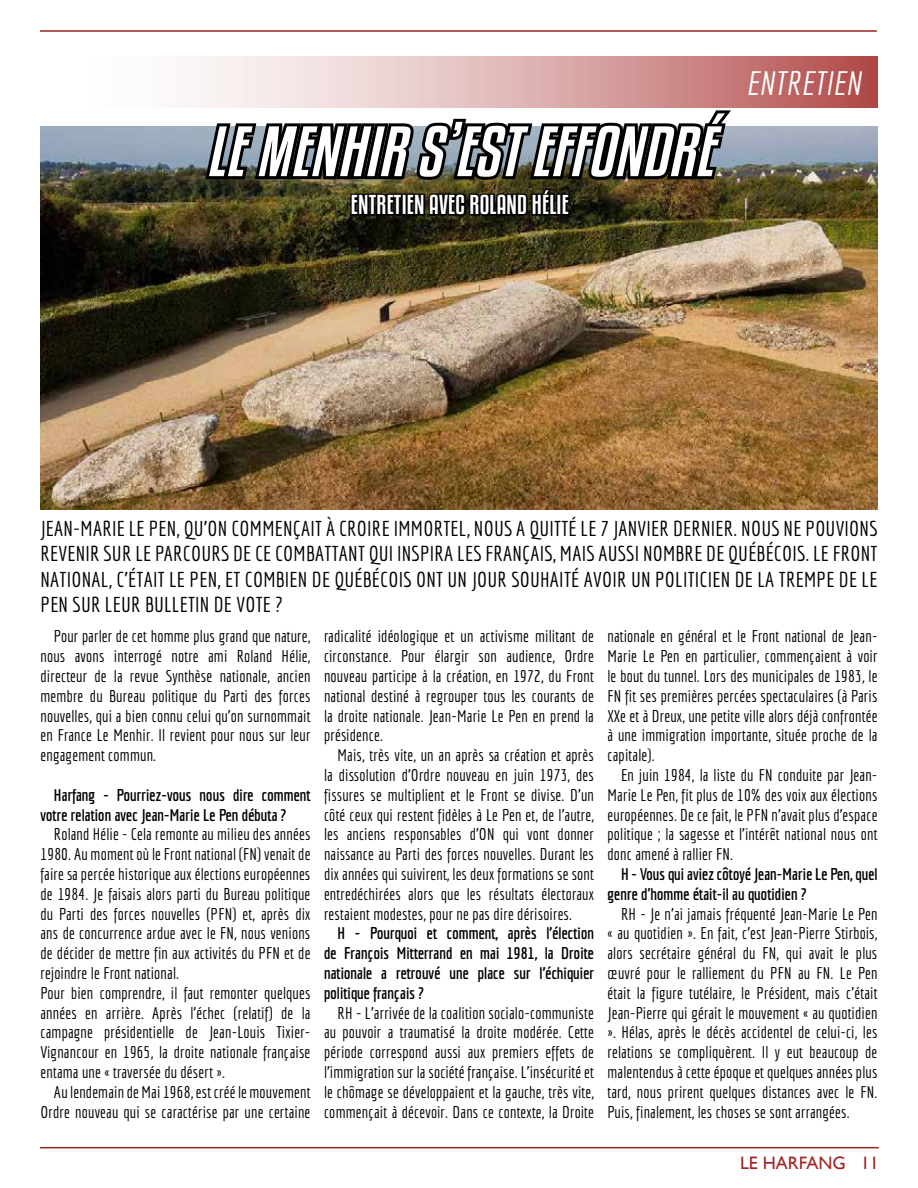
<style>
.page{position:relative;width:918px;height:1188px;background:#fff}
.page>*{position:absolute;margin:0;border:0;box-sizing:border-box;transform-origin:0 0}
.t1{font:italic 63px "Kenyan Coffee Rg";letter-spacing:.01em;color:#fff}
.t2{font:italic 33px "Economica";letter-spacing:.01em;color:#fff}
.t3{font:24px "Kenyan Coffee Rg";letter-spacing:.01em;color:#fff}
.t4{font:21px/25.2px "Economica Next 02";letter-spacing:.01em;color:#000;text-align:justify}
.t5{font:18px "Gill Sans";color:#a12523}
.t6{font:16.5px/19.8px "Economica Next 02";letter-spacing:.01em;color:#000;text-align:justify}
.t7{font:700 16.5px/19.8px "Economica Next 02";letter-spacing:.01em;color:#000}
</style>
<div class="page">
<hr style="left:40px;top:1147px;width:839px;height:1px;background:#a12523">
<hr style="left:40px;top:30px;width:837px;height:2px;background:#a12523">
<img style="left:40px;top:126px;width:838px;height:384px">
<svg style="left:197px;top:56px;width:681px;height:52px;background:#daaaa9"></svg>
<svg style="left:202px;top:107px;width:535px;height:111px;background:#49483f"></svg>
<h1 class="t1" style="left:206px;top:113px;width:508px">LE MENHIR S’EST EFFONDRÉ</h1>
<h3 class="t3" style="left:351px;top:190px;width:219px">ENTRETIEN AVEC ROLAND HÉLIE</h3>
<h2 class="t2" style="left:746px;top:65px;width:116px">ENTRETIEN</h2>
<p class="t4" style="left:40px;top:516px;width:839px">JEAN-MARIE LE PEN, QU’ON COMMENÇAIT À CROIRE IMMORTEL, NOUS A QUITTÉ LE 7 JANVIER DERNIER. NOUS NE POUVIONS REVENIR SUR LE PARCOURS DE CE COMBATTANT QUI INSPIRA LES FRANÇAIS, MAIS AUSSI NOMBRE DE QUÉBÉCOIS. LE FRONT NATIONAL, C’ÉTAIT LE PEN, ET COMBIEN DE QUÉBÉCOIS ONT UN JOUR SOUHAITÉ AVOIR UN POLITICIEN DE LA TREMPE DE LE PEN SUR LEUR BULLETIN DE VOTE ?</p>
<p class="t6" style="left:40px;top:626px;width:272px;text-indent:13px">Pour parler de cet homme plus grand que nature, nous avons interrogé notre ami Roland Hélie, directeur de la revue Synthèse nationale, ancien membre du Bureau politique du Parti des forces nouvelles, qui a bien connu celui qu’on surnommait en France Le Menhir. Il revient pour nous sur leur engagement commun.</p>
<p class="t7" style="left:40px;top:785px;width:272px;text-indent:13px">Harfang - Pourriez-vous nous dire comment votre relation avec Jean-Marie Le Pen débuta ?</p>
<p class="t6" style="left:40px;top:824px;width:272px;text-align:left;text-indent:13px">Roland Hélie - Cela remonte au milieu des années 1980. Au moment où le Front national (FN) venait de faire sa percée historique aux élections européennes de 1984. Je faisais alors parti du Bureau politique du Parti des forces nouvelles (PFN) et, après dix ans de concurrence ardue avec le FN, nous venions de décider de mettre fin aux activités du PFN et de rejoindre le Front national.<br>Pour bien comprendre, il faut remonter quelques années en arrière. Après l’échec (relatif) de la campagne présidentielle de Jean-Louis Tixier-Vignancour en 1965, la droite nationale française entama une « traversée du désert ».</p>
<p class="t6" style="left:40px;top:1082px;width:272px;text-align:right">Au lendemain de Mai 1968, est créé le mouvement<br>Ordre nouveau qui se caractérise par une certaine</p>
<p class="t6" style="left:324px;top:626px;width:272px">radicalité idéologique et un activisme militant de circonstance. Pour élargir son audience, Ordre nouveau participe à la création, en 1972, du Front national destiné à regrouper tous les courants de la droite nationale. Jean-Marie Le Pen en prend la présidence.</p>
<p class="t6" style="left:324px;top:745px;width:272px;text-indent:13px">Mais, très vite, un an après sa création et après la dissolution d’Ordre nouveau en juin 1973, des fissures se multiplient et le Front se divise. D’un côté ceux qui restent fidèles à Le Pen et, de l’autre, les anciens responsables d’ON qui vont donner naissance au Parti des forces nouvelles. Durant les dix années qui suivirent, les deux formations se sont entredéchirées alors que les résultats électoraux restaient modestes, pour ne pas dire dérisoires.</p>
<p class="t7" style="left:324px;top:923px;width:272px;text-align:justify;text-indent:13px">H - Pourquoi et comment, après l’élection de François Mitterrand en mai 1981, la Droite nationale a retrouvé une place sur l’échiquier politique français ?</p>
<p class="t6" style="left:324px;top:1003px;width:272px;text-indent:13px">RH - L’arrivée de la coalition socialo-communiste au pouvoir a traumatisé la droite modérée. Cette période correspond aussi aux premiers effets de l’immigration sur la société française. L’insécurité et le chômage se développaient et la gauche, très vite, commençait à décevoir. Dans ce contexte, la Droite</p>
<p class="t6" style="left:608px;top:626px;width:272px">nationale en général et le Front national de Jean-Marie Le Pen en particulier, commençaient à voir le bout du tunnel. Lors des municipales de 1983, le FN fit ses premières percées spectaculaires (à Paris XXe et à Dreux, une petite ville alors déjà confrontée à une immigration importante, située proche de la capitale).</p>
<p class="t6" style="left:608px;top:765px;width:272px;text-indent:13px">En juin 1984, la liste du FN conduite par Jean-Marie Le Pen, fit plus de 10% des voix aux élections européennes. De ce fait, le PFN n’avait plus d’espace politique ; la sagesse et l’intérêt national nous ont donc amené à rallier FN.</p>
<p class="t7" style="left:608px;top:864px;width:272px;text-indent:13px">H - Vous qui aviez côtoyé Jean-Marie Le Pen, quel genre d'homme était-il au quotidien ?</p>
<p class="t6" style="left:608px;top:904px;width:272px;text-indent:13px">RH - Je n’ai jamais fréquenté Jean-Marie Le Pen « au quotidien ». En fait, c’est Jean-Pierre Stirbois, alors secrétaire général du FN, qui avait le plus œuvré pour le ralliement du PFN au FN. Le Pen était la figure tutélaire, le Président, mais c’était Jean-Pierre qui gérait le mouvement « au quotidien ». Hélas, après le décès accidentel de celui-ci, les relations se compliquèrent. Il y eut beaucoup de malentendus à cette époque et quelques années plus tard, nous prirent quelques distances avec le FN.<br>Puis, finalement, les choses se sont arrangées.</p>
<p class="t5" style="left:740px;top:1153px;width:140px">LE HARFANG 11</p>
</div>
